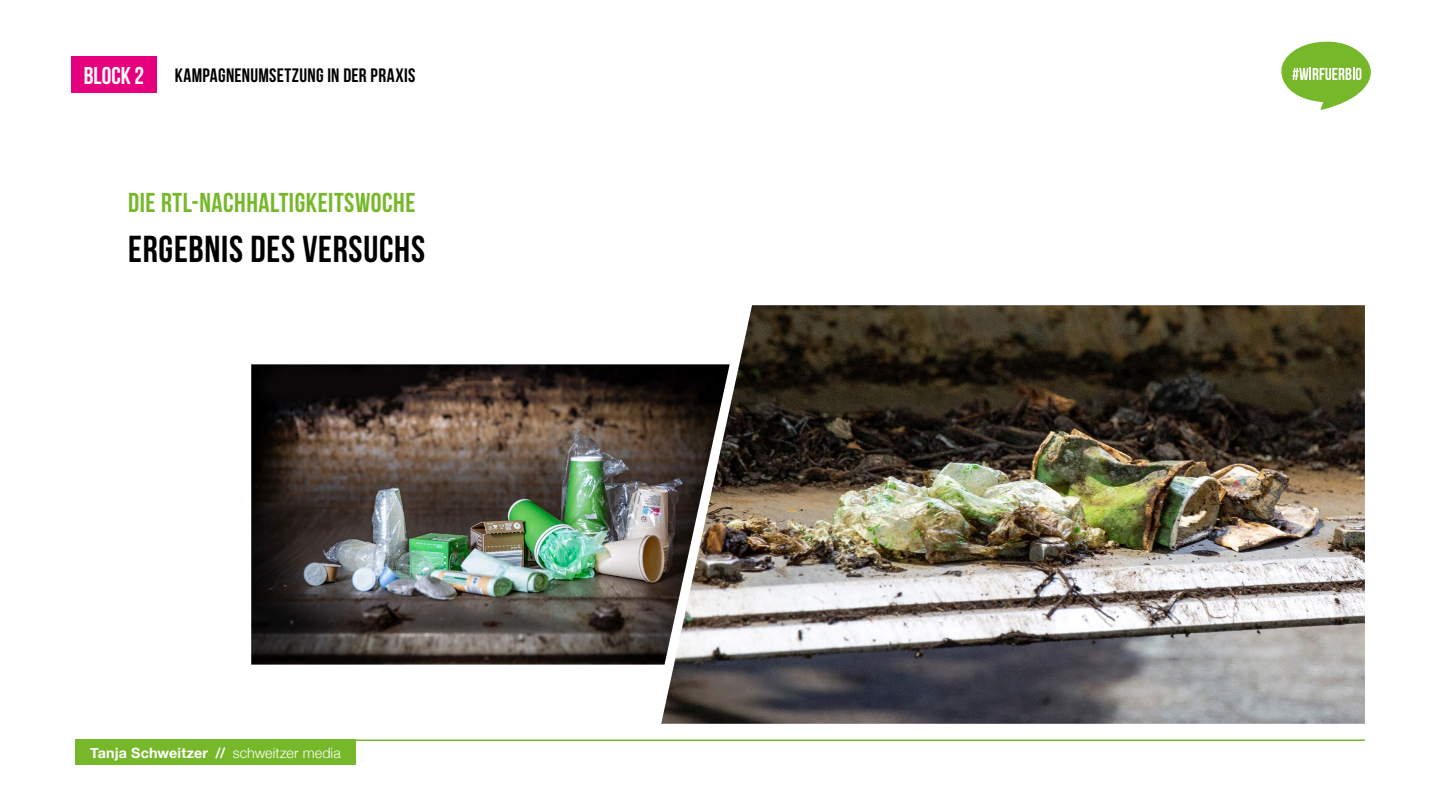
<style>
.page{position:relative;width:1440px;height:810px;background:#fff}
.page>*{position:absolute;margin:0;border:0;box-sizing:border-box;transform-origin:0 0}
.t1{font:700 37.5px "Bebas Neue";letter-spacing:.02em;color:#000}
.t2{font:700 27.3px "Bebas Neue";letter-spacing:.02em;color:#76b82a}
.t3{font:24.22px "Bebas Neue";color:#fff}
.t4{font:700 19.42px "Bebas Neue";letter-spacing:.015em;color:#000}
.t5{font:700 14.25px "Helvetica Neue";letter-spacing:.015em;color:#fff}
.s1{font-weight:300}
</style>
<div class="page">
<hr style="left:75px;top:740px;width:1290px;height:1px;background:#76b82a">
<div style="left:75px;top:740px;width:281px;height:25px;background:#76b82a"></div>
<img style="left:251px;top:364px;width:410px;height:301px">
<img style="left:661px;top:305px;width:704px;height:419px">
<svg style="left:1281px;top:41px;width:90px;height:69px"></svg>
<div style="left:71px;top:57px;width:86px;height:36px;background:#e6007d"></div>
<h3 class="t3" style="left:84px;top:63px;width:62px">Block 2</h3>
<h3 class="t4" style="left:175px;top:65px;width:242px">KAMPAGNENUMSETZUNG IN DER PRAXIS</h3>
<p class="t2" style="left:128px;top:187px;width:289px">DIE RTL-NACHHALTIGKEITSWOCHE</p>
<p class="t1" style="left:128px;top:229px;width:298px">ERGEBNIS DES VERSUCHS</p>
<p class="t5" style="left:90px;top:742px;width:252px">Tanja Schweitzer // <span class="s1">schweitzer media</span></p>
</div>
